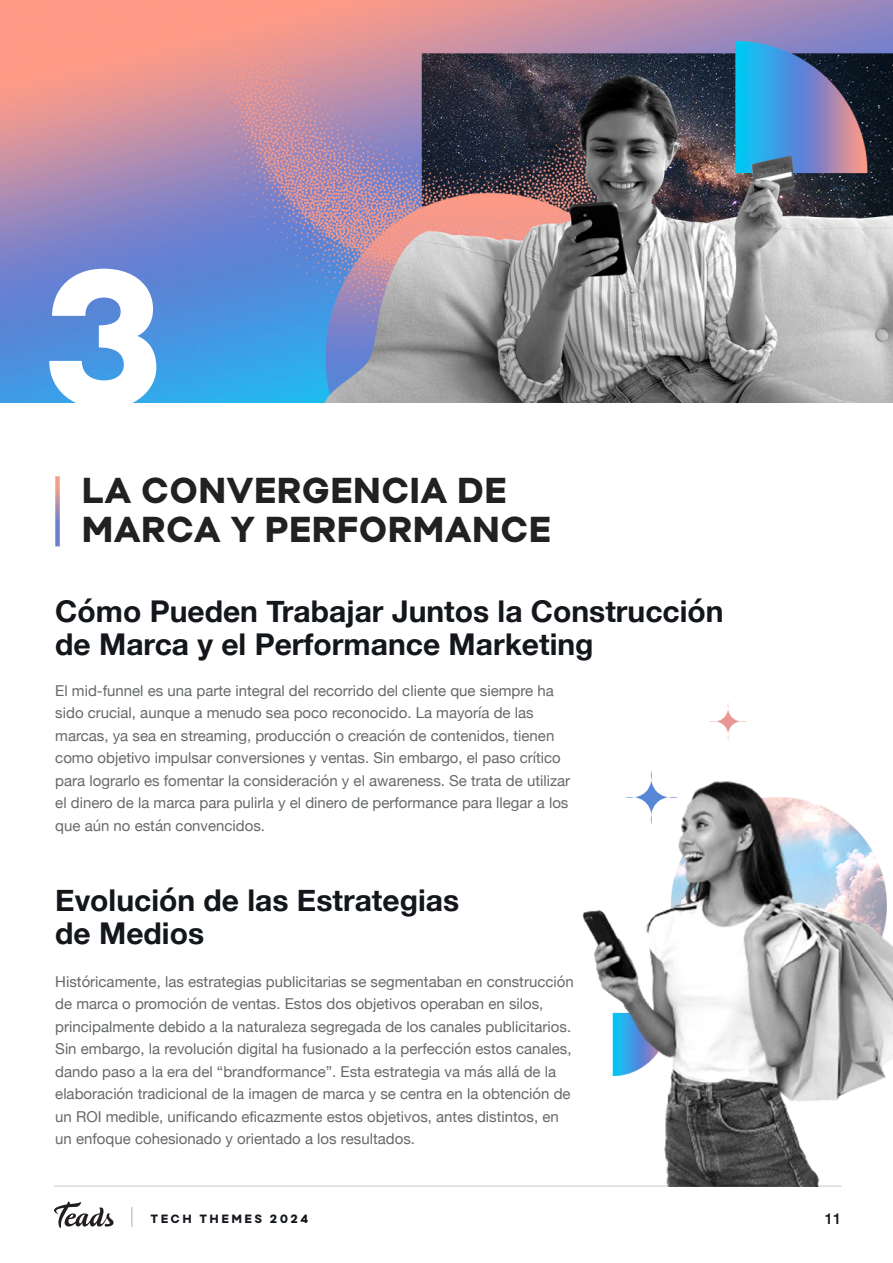
<style>
.page{position:relative;width:893px;height:1263px;background:#fff}
.page>*{position:absolute;margin:0;border:0;box-sizing:border-box;transform-origin:0 0}
.t1{font:195px "Soin Sans Pro Headline";color:#fff}
.t2{font:36px "Soin Sans Pro Headline";letter-spacing:.05em;color:#212121}
.t3{font:700 30px/33px "Helvetica Neue";color:#13161a}
.t4{font:15px/22.5px "Helvetica Neue";color:#66696b}
.t5{font:500 15px "Helvetica Neue";color:#13161a}
.t6{font:12px "Soin Sans Pro Headline";letter-spacing:.25em;color:#13161a}
</style>
<div class="page">
<svg style="left:54px;top:1201px;width:60px;height:27px"></svg>
<hr style="left:131px;top:1207px;width:2px;height:20px;background:#c7c7c7">
<hr style="left:54px;top:1186px;width:787px;height:1px;background:#c7c7c7">
<img style="left:0;top:0;width:893px;height:403px">
<svg style="left:55px;top:476px;width:5px;height:70px"></svg>
<img style="left:560px;top:702px;width:333px;height:484px">
<p class="t1" style="left:47px;top:170px;width:116px">3</p>
<p class="t2" style="left:82px;top:459px;width:425px">LA CONVERGENCIA DE</p>
<p class="t2" style="left:82px;top:498px;width:469px">MARCA Y PERFORMANCE</p>
<p class="t3" style="left:55px;top:596px;width:670px">Cómo Pueden Trabajar Juntos la Construcción de Marca y el Performance Marketing</p>
<p class="t4" style="left:55px;top:680px;width:516px">El mid-funnel es una parte integral del recorrido del cliente que siempre ha sido crucial, aunque a menudo sea poco reconocido. La mayoría de las marcas, ya sea en streaming, producción o creación de contenidos, tienen como objetivo impulsar conversiones y ventas. Sin embargo, el paso crítico para lograrlo es fomentar la consideración y el awareness. Se trata de utilizar el dinero de la marca para pulirla y el dinero de performance para llegar a los que aún no están convencidos.</p>
<p class="t3" style="left:55px;top:885px;width:405px">Evolución de las Estrategias de Medios</p>
<p class="t4" style="left:55px;top:971px;width:520px">Históricamente, las estrategias publicitarias se segmentaban en construcción de marca o promoción de ventas. Estos dos objetivos operaban en silos, principalmente debido a la naturaleza segregada de los canales publicitarios.<br>Sin embargo, la revolución digital ha fusionado a la perfección estos canales, dando paso a la era del “brandformance”. Esta estrategia va más allá de la elaboración tradicional de la imagen de marca y se centra en la obtención de un ROI medible, unificando eficazmente estos objetivos, antes distintos, en un enfoque cohesionado y orientado a los resultados.</p>
<p class="t6" style="left:151px;top:1209px;width:158px">TECH THEMES 2024</p>
<p class="t5" style="left:825px;top:1206px;width:18px">11</p>
</div>
